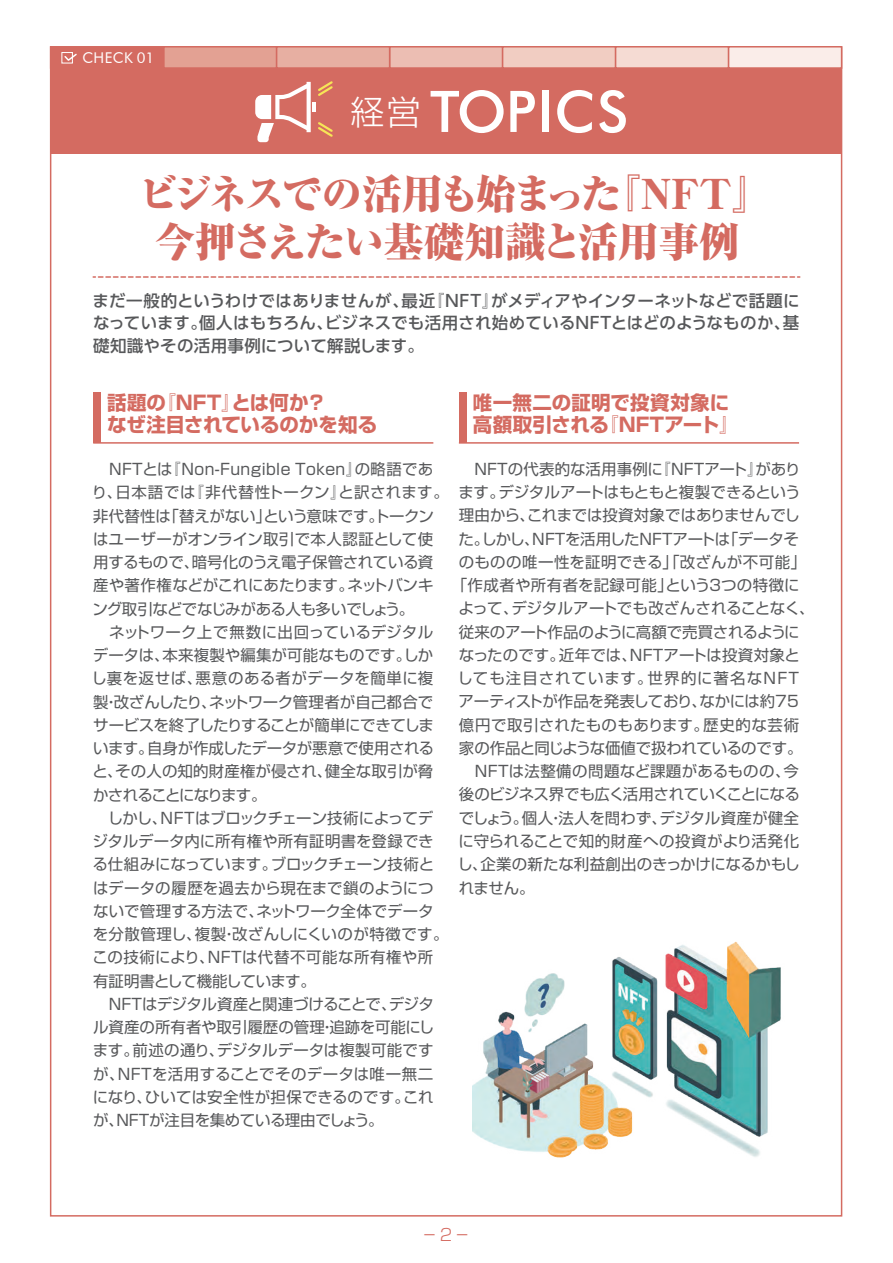
<style>
.page{position:relative;width:893px;height:1263px;background:#fff}
.page>*{position:absolute;margin:0;border:0;box-sizing:border-box;transform-origin:0 0}
.t1{font:500 57.45px "Futura BT";letter-spacing:.005em;color:#fff}
.t2{font:800 expanded 40.5px/48px "Ryumin Pro";letter-spacing:-.04em;color:#d46b61;text-align:center}
.t3{font:700 19.5px/22.5px "Shin Go Pro";color:#d46b61}
.t4{font:500 16.5px/22.4px "UD Shin Go Pr 6";letter-spacing:.015em;color:#57585a;text-align:justify}
.t5{font:300 16.5px "Shin Go Pro";color:#d46b61;scale:.7 1}
.t6{font:15.45px/23.2px "Shin Go Pro";color:#57585a}
.t7{font:15.45px "Shin Go Pro";letter-spacing:-.02em;color:#57585a}
.t8{font:15.45px "Shin Go Pro";letter-spacing:.025em;color:#57585a}
.t9{font:15.45px "Shin Go Pro";letter-spacing:.02em;color:#57585a}
.t10{font:15.45px "Shin Go Pro";letter-spacing:-.04em;color:#57585a}
.t11{font:15.45px "Shin Go Pro";letter-spacing:.07em;color:#57585a}
.t12{font:15.45px "Shin Go Pro";letter-spacing:.03em;color:#57585a}
.t13{font:14.85px "Futura BT";letter-spacing:.025em;color:#fff}
.s1{font-family:"Shin Go Pro";font-weight:300;font-size:34.05px}
</style>
<div class="page">
<hr style="left:93px;top:442px;width:340px;height:2px;background:#d46b61">
<hr style="left:459px;top:442px;width:340px;height:2px;background:#d46b61">
<svg style="left:93px;top:276px;width:707px;height:2px"></svg>
<div style="left:93px;top:392px;width:8px;height:51px;background:#d46b61"></div>
<div style="left:459px;top:392px;width:7px;height:51px;background:#d46b61"></div>
<img style="left:473px;top:941px;width:308px;height:217px">
<div style="left:51px;top:68px;width:791px;height:85px;background:#d46b61"></div>
<div style="left:163px;top:46px;width:114px;height:23px;background:#e3a193;border:2px solid #d46b61"></div>
<div style="left:389px;top:46px;width:114px;height:23px;background:#ecbeb3;border:2px solid #d46b61"></div>
<div style="left:502px;top:46px;width:114px;height:23px;background:#f1cdc2;border:2px solid #d46b61"></div>
<div style="left:615px;top:46px;width:114px;height:23px;background:#f5dbd3;border:2px solid #d46b61"></div>
<div style="left:728px;top:46px;width:114px;height:23px;background:#faede9;border:2px solid #d46b61"></div>
<div style="left:276px;top:46px;width:114px;height:23px;background:#e7afa2;border:2px solid #d46b61"></div>
<div style="left:50px;top:46px;width:114px;height:23px;background:#d46b61"></div>
<svg style="left:255px;top:81px;width:78px;height:61px"></svg>
<svg style="left:63px;top:52px;width:14px;height:10px"></svg>
<p class="t13" style="left:82px;top:49px;width:73px">CHECK 01</p>
<h1 class="t1" style="left:350px;top:77px;width:280px"><span class="s1">経営</span> TOPICS</h1>
<h2 class="t2" style="left:138px;top:167px;width:636px">ビジネスでの活用も始まった『NFT』今押さえたい基礎知識と活用事例</h2>
<p class="t4" style="left:93px;top:289px;width:708px">まだ一般的というわけではありませんが、最近『NFT』がメディアやインターネットなどで話題になっています。個人はもちろん、ビジネスでも活用され始めているNFTとはどのようなものか、基礎知識やその活用事例について解説します。</p>
<p class="t3" style="left:107px;top:389px;width:271px">話題の『NFT』とは何か？<br>なぜ注目されているのかを知る</p>
<p class="t3" style="left:473px;top:389px;width:267px">唯一無二の証明で投資対象に高額取引される『NFTアート』</p>
<p class="t6" style="left:92px;top:456px;width:359px">　NFTとは『Non-Fungible Token』の略語であり、日本語では『非代替性トークン』と訳されます。非代替性は「替えがない」という意味です。トークンはユーザーがオンライン取引で本人認証として使用するもので、暗号化のうえ電子保管されている資産や著作権などがこれにあたります。ネットバンキング取引などでなじみがある人も多いでしょう。<br>　ネットワーク上で無数に出回っているデジタルデータは、本来複製や編集が可能なものです。しかし裏を返せば、悪意のある者がデータを簡単に複製・改ざんしたり、ネットワーク管理者が自己都合でサービスを終了したりすることが簡単にできてしまいます。自身が作成したデータが悪意で使用されると、その人の知的財産権が侵され、健全な取引が脅かされることになります。<br>　しかし、NFTはブロックチェーン技術によってデジタルデータ内に所有権や所有証明書を登録できる仕組みになっています。ブロックチェーン技術とはデータの履歴を過去から現在まで鎖のようにつないで管理する方法で、ネットワーク全体でデータを分散管理し、複製・改ざんしにくいのが特徴です。この技術により、NFTは代替不可能な所有権や所有証明書として機能しています。<br>　NFTはデジタル資産と関連づけることで、デジタル資産の所有者や取引履歴の管理・追跡を可能にします。前述の通り、デジタルデータは複製可能ですが、NFTを活用することでそのデータは唯一無二になり、ひいては安全性が担保できるのです。これが、NFTが注目を集めている理由でしょう。</p>
<p class="t6" style="left:459px;top:455px;width:343px">　NFTの代表的な活用事例に『NFTアート』があり</p>
<p class="t7" style="left:458px;top:480px;width:344px">ます。デジタルアートはもともと複製できるという</p>
<p class="t6" style="left:459px;top:502px;width:343px">理由から、これまでは投資対象ではありませんでし</p>
<p class="t7" style="left:459px;top:526px;width:342px">た。しかし、NFTを活用したNFTアートは「データそ</p>
<p class="t8" style="left:459px;top:549px;width:349px">のものの唯一性を証明できる」「改ざんが不可能」</p>
<p class="t8" style="left:452px;top:573px;width:349px">「作成者や所有者を記録可能」という３つの特徴に</p>
<p class="t6" style="left:458px;top:595px;width:358px">よって、デジタルアートでも改ざんされることなく、</p>
<p class="t7" style="left:459px;top:619px;width:342px">従来のアート作品のように高額で売買されるように</p>
<p class="t6" style="left:459px;top:642px;width:343px">なったのです。近年では、NFTアートは投資対象と</p>
<p class="t11" style="left:457px;top:666px;width:343px">しても注目されています。世界的に著名なNFT</p>
<p class="t7" style="left:459px;top:689px;width:342px">アーティストが作品を発表しており、なかには約75</p>
<p class="t8" style="left:459px;top:712px;width:342px">億円で取引されたものもあります。歴史的な芸術</p>
<p class="t7" style="left:459px;top:735px;width:345px">家の作品と同じような価値で扱われているのです。</p>
<p class="t9" style="left:459px;top:759px;width:342px">　NFTは法整備の問題など課題があるものの、今</p>
<p class="t10" style="left:459px;top:782px;width:342px">後のビジネス界でも広く活用されていくことになる</p>
<p class="t6" style="left:459px;top:804px;width:342px">でしょう。個人・法人を問わず、デジタル資産が健全</p>
<p class="t12" style="left:458px;top:828px;width:342px">に守られることで知的財産への投資がより活発化</p>
<p class="t6" style="left:457px;top:851px;width:344px">し、企業の新たな利益創出のきっかけになるかもし</p>
<p class="t6" style="left:459px;top:874px;width:77px">れません。</p>
<p class="t5" style="left:424px;top:1221px;width:65px">ー 2 ー</p>
</div>
